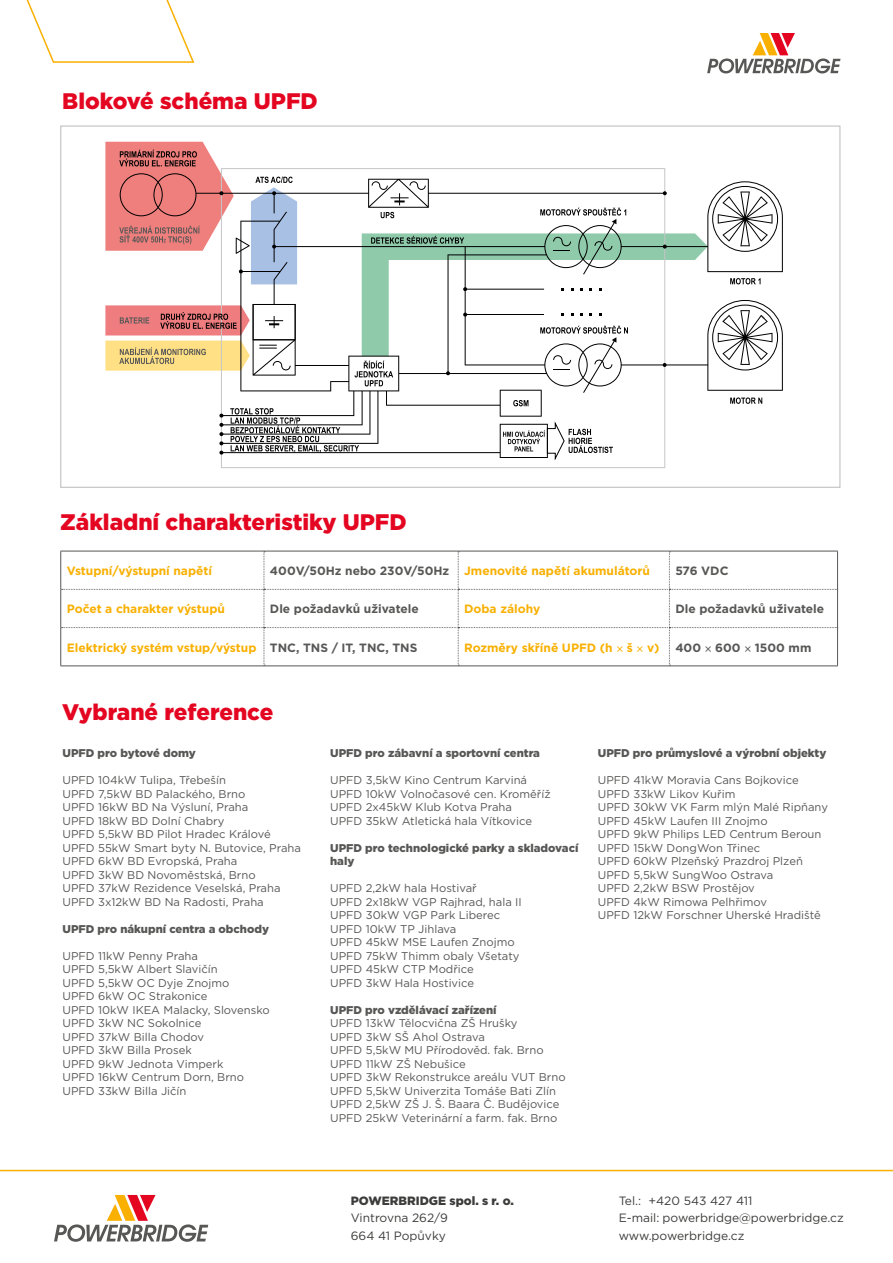
<style>
.page{position:relative;width:893px;height:1263px;background:#fff}
.page>*{position:absolute;margin:0;border:0;box-sizing:border-box;transform-origin:0 0}
.t1{font:22.5px "Gotham Black CE";color:#e40521}
.t2{font:700 12px "Gotham Bold CE";color:#f9b000}
.t3{font:12px/17.5px "Gotham Book CE";color:#3c3c3b}
.t4{font:700 12px "Gotham Bold CE";color:#575756}
.t5{font:12px "Gotham Black CE";color:#3c3c3b}
.t6{font:11.25px/13.5px "Gotham Book CE";color:#575756}
.t7{font:11.25px/13.5px "Gotham Black CE";color:#575756}
.s1{color:#575756}
.s2{font-family:"Minion Pro"}
</style>
<div class="page">
<svg style="left:707px;top:33px;width:133px;height:40px"></svg>
<svg style="left:26px;top:0;width:169px;height:63px"></svg>
<svg style="left:221px;top:386px;width:562px;height:58px"></svg>
<svg style="left:730px;top:397px;width:32px;height:7px"></svg>
<svg style="left:219px;top:400px;width:394px;height:63px"></svg>
<svg style="left:105px;top:142px;width:678px;height:244px"></svg>
<hr style="left:60px;top:551px;width:204px;height:1px;background:#575756">
<hr style="left:60px;top:551px;width:1px;height:38px;background:#575756">
<hr style="left:60px;top:589px;width:1px;height:39px;background:#575756">
<hr style="left:60px;top:628px;width:1px;height:37px;background:#575756">
<hr style="left:60px;top:665px;width:204px;height:1px;background:#575756">
<svg style="left:62px;top:551px;width:776px;height:115px"></svg>
<svg style="left:0;top:1170px;width:893px;height:72px"></svg>
<h1 class="t1" style="left:62px;top:87px;width:257px">Blokové schéma UPFD</h1>
<h1 class="t1" style="left:60px;top:508px;width:348px">Základní charakteristiky UPFD</h1>
<p class="t2" style="left:67px;top:563px;width:147px">Vstupní/výstupní napětí</p>
<p class="t2" style="left:270px;top:563px;width:381px"><span class="s1">400V/50Hz nebo 230V/50Hz</span> Jmenovité napětí akumulátorů</p>
<p class="t4" style="left:675px;top:563px;width:55px">576 VDC</p>
<p class="t2" style="left:67px;top:602px;width:160px">Počet a charakter výstupů</p>
<p class="t4" style="left:270px;top:602px;width:150px">Dle požadavků uživatele</p>
<p class="t2" style="left:464px;top:602px;width:78px">Doba zálohy</p>
<p class="t4" style="left:675px;top:602px;width:150px">Dle požadavků uživatele</p>
<p class="t2" style="left:67px;top:640px;width:352px">Elektrický systém vstup/výstup <span class="s1">TNC, TNS / IT, TNC, TNS</span></p>
<p class="t2" style="left:464px;top:640px;width:197px">Rozměry skříně UPFD (h <span class="s2">×</span> š <span class="s2">×</span> v)</p>
<p class="t4" style="left:675px;top:640px;width:138px">400 <span class="s2">×</span> 600 <span class="s2">×</span> 1500 mm</p>
<h1 class="t1" style="left:62px;top:698px;width:213px">Vybrané reference</h1>
<p class="t7" style="left:63px;top:746px;width:135px">UPFD pro bytové domy</p>
<p class="t6" style="left:63px;top:773px;width:240px">UPFD 104kW Tulipa, Třebešín<br>UPFD 7,5kW BD Palackého, Brno<br>UPFD 16kW BD Na Výsluní, Praha<br>UPFD 18kW BD Dolní Chabry<br>UPFD 5,5kW BD Pilot Hradec Králové<br>UPFD 55kW Smart byty N. Butovice, Praha<br>UPFD 6kW BD Evropská, Praha<br>UPFD 3kW BD Novoměstská, Brno<br>UPFD 37kW Rezidence Veselská, Praha<br>UPFD 3x12kW BD Na Radosti, Praha</p>
<p class="t7" style="left:63px;top:922px;width:208px">UPFD pro nákupní centra a obchody</p>
<p class="t6" style="left:63px;top:949px;width:209px">UPFD 11kW Penny Praha<br>UPFD 5,5kW Albert Slavičín<br>UPFD 5,5kW OC Dyje Znojmo<br>UPFD 6kW OC Strakonice<br>UPFD 10kW IKEA Malacky, Slovensko<br>UPFD 3kW NC Sokolnice<br>UPFD 37kW Billa Chodov<br>UPFD 3kW Billa Prosek<br>UPFD 9kW Jednota Vimperk<br>UPFD 16kW Centrum Dorn, Brno<br>UPFD 33kW Billa Jičín</p>
<p class="t7" style="left:330px;top:746px;width:211px">UPFD pro zábavní a sportovní centra</p>
<p class="t6" style="left:330px;top:773px;width:222px">UPFD 3,5kW Kino Centrum Karviná UPFD 10kW Volnočasové cen. Kroměříž UPFD 2x45kW Klub Kotva Praha<br>UPFD 35kW Atletická hala Vítkovice</p>
<p class="t7" style="left:330px;top:841px;width:250px">UPFD pro technologické parky a skladovací haly</p>
<p class="t6" style="left:330px;top:881px;width:193px">UPFD 2,2kW hala Hostivař<br>UPFD 2x18kW VGP Rajhrad, hala II<br>UPFD 30kW VGP Park Liberec<br>UPFD 10kW TP Jihlava<br>UPFD 45kW MSE Laufen Znojmo<br>UPFD 75kW Thimm obaly Všetaty<br>UPFD 45kW CTP Modřice<br>UPFD 3kW Hala Hostivice</p>
<p class="t7" style="left:330px;top:1003px;width:168px">UPFD pro vzdělávací zařízení</p>
<p class="t6" style="left:330px;top:1016px;width:237px">UPFD 13kW Tělocvična ZŠ Hrušky<br>UPFD 3kW SŠ Ahol Ostrava<br>UPFD 5,5kW MU Přírodověd. fak. Brno UPFD 11kW ZŠ Nebušice<br>UPFD 3kW Rekonstrukce areálu VUT Brno UPFD 5,5kW Univerzita Tomáše Bati Zlín UPFD 2,5kW ZŠ J. Š. Baara Č. Budějovice UPFD 25kW Veterinární a farm. fak. Brno</p>
<p class="t7" style="left:598px;top:746px;width:230px">UPFD pro průmyslové a výrobní objekty</p>
<p class="t6" style="left:598px;top:773px;width:232px">UPFD 41kW Moravia Cans Bojkovice<br>UPFD 33kW Likov Kuřim<br>UPFD 30kW VK Farm mlýn Malé Ripňany<br>UPFD 45kW Laufen III Znojmo<br>UPFD 9kW Philips LED Centrum Beroun<br>UPFD 15kW DongWon Třinec<br>UPFD 60kW Plzeňský Prazdroj Plzeň<br>UPFD 5,5kW SungWoo Ostrava<br>UPFD 2,2kW BSW Prostějov<br>UPFD 4kW Rimowa Pelhřimov<br>UPFD 12kW Forschner Uherské Hradiště</p>
<p class="t5" style="left:351px;top:1193px;width:165px">POWERBRIDGE spol. s r. o.</p>
<p class="t3" style="left:351px;top:1209px;width:99px">Vintrovna 262/9<br>664 41 Popůvky</p>
<p class="t3" style="left:619px;top:1191px;width:227px">Tel.: +420 543 427 411<br>E-mail: powerbridge@powerbridge.cz www.powerbridge.cz</p>
</div>
